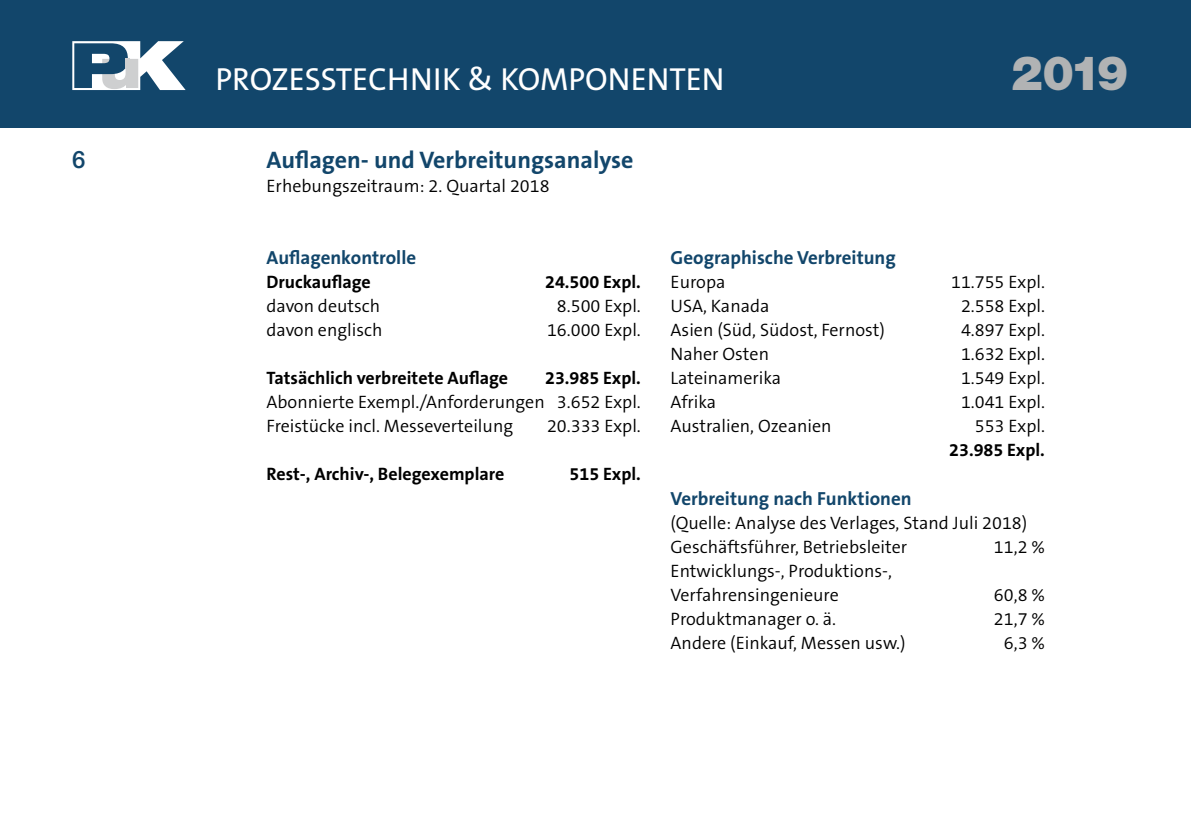
<style>
.page{position:relative;width:1191px;height:840px;background:#fff}
.page>*{position:absolute;margin:0;border:0;box-sizing:border-box;transform-origin:0 0}
.t1{font:900 47.4px "Helvetica Neue LT Std";color:#b1b3b4}
.t2{font:32px "The Sans B5 Plain";color:#fff}
.t3{font:700 24px "The Sans B7";color:#12466b}
.t4{font:500 24px "Helvetica Neue LT Std";color:#12466b}
.t5{font:700 19px "The Sans B7";color:#12466b}
.t6{font:300 18px/24px "The Sans B4";color:#000}
.t7{font:700 18px "The Sans B7";color:#000}
</style>
<div class="page">
<div style="left:0;top:0;width:1191px;height:128px;background:#12466b"></div>
<svg style="left:72px;top:41px;width:114px;height:49px"></svg>
<h3 class="t4" style="left:72px;top:145px;width:15px">6</h3>
<h2 class="t2" style="left:215px;top:62px;width:510px">PROZESSTECHNIK &amp; KOMPONENTEN</h2>
<h1 class="t1" style="left:1011px;top:45px;width:119px">2019</h1>
<h3 class="t3" style="left:266px;top:147px;width:368px">Auflagen- und Verbreitungsanalyse</h3>
<p class="t6" style="left:266px;top:174px;width:285px">Erhebungszeitraum: 2. Quartal 2018</p>
<p class="t5" style="left:266px;top:247px;width:151px">Auflagenkontrolle</p>
<p class="t7" style="left:266px;top:272px;width:106px">Druckauflage</p>
<p class="t7" style="left:545px;top:272px;width:97px">24.500 Expl.</p>
<p class="t6" style="left:266px;top:294px;width:115px">davon deutsch</p>
<p class="t6" style="left:557px;top:294px;width:85px">8.500 Expl.</p>
<p class="t6" style="left:266px;top:318px;width:117px">davon englisch</p>
<p class="t6" style="left:547px;top:318px;width:95px">16.000 Expl.</p>
<p class="t7" style="left:266px;top:368px;width:243px">Tatsächlich verbreitete Auflage</p>
<p class="t7" style="left:545px;top:368px;width:97px">23.985 Expl.</p>
<p class="t6" style="left:266px;top:390px;width:376px">Abonnierte Exempl./Anforderungen 3.652 Expl.<br>Freistücke incl. Messeverteilung</p>
<p class="t6" style="left:547px;top:414px;width:95px">20.333 Expl.</p>
<p class="t7" style="left:266px;top:464px;width:239px">Rest-, Archiv-, Belegexemplare</p>
<p class="t7" style="left:569px;top:464px;width:73px">515 Expl.</p>
<p class="t5" style="left:670px;top:247px;width:227px">Geographische Verbreitung</p>
<p class="t6" style="left:670px;top:270px;width:56px">Europa</p>
<p class="t6" style="left:951px;top:270px;width:95px">11.755 Expl.</p>
<p class="t6" style="left:670px;top:294px;width:100px">USA, Kanada</p>
<p class="t6" style="left:961px;top:294px;width:85px">2.558 Expl.</p>
<p class="t6" style="left:670px;top:318px;width:216px">Asien (Süd, Südost, Fernost)</p>
<p class="t6" style="left:961px;top:318px;width:85px">4.897 Expl.</p>
<p class="t6" style="left:670px;top:342px;width:100px">Naher Osten</p>
<p class="t6" style="left:961px;top:342px;width:85px">1.632 Expl.</p>
<p class="t6" style="left:670px;top:366px;width:112px">Lateinamerika</p>
<p class="t6" style="left:961px;top:366px;width:85px">1.549 Expl.</p>
<p class="t6" style="left:670px;top:390px;width:47px">Afrika</p>
<p class="t6" style="left:961px;top:390px;width:85px">1.041 Expl.</p>
<p class="t6" style="left:670px;top:414px;width:162px">Australien, Ozeanien</p>
<p class="t6" style="left:974px;top:414px;width:72px">553 Expl.</p>
<p class="t7" style="left:949px;top:440px;width:97px">23.985 Expl.</p>
<p class="t5" style="left:670px;top:487px;width:242px">Verbreitung nach Funktionen</p>
<p class="t6" style="left:670px;top:510px;width:358px">(Quelle: Analyse des Verlages, Stand Juli 2018)<br>Geschäftsführer, Betriebsleiter</p>
<p class="t6" style="left:994px;top:534px;width:52px">11,2 %</p>
<p class="t6" style="left:670px;top:558px;width:223px">Entwicklungs-, Produktions-,<br>Verfahrensingenieure</p>
<p class="t6" style="left:994px;top:582px;width:52px">60,8 %</p>
<p class="t6" style="left:670px;top:606px;width:167px">Produktmanager o. ä.</p>
<p class="t6" style="left:994px;top:606px;width:52px">21,7 %</p>
<p class="t6" style="left:670px;top:630px;width:236px">Andere (Einkauf, Messen usw.)</p>
<p class="t6" style="left:1004px;top:630px;width:43px">6,3 %</p>
</div>
